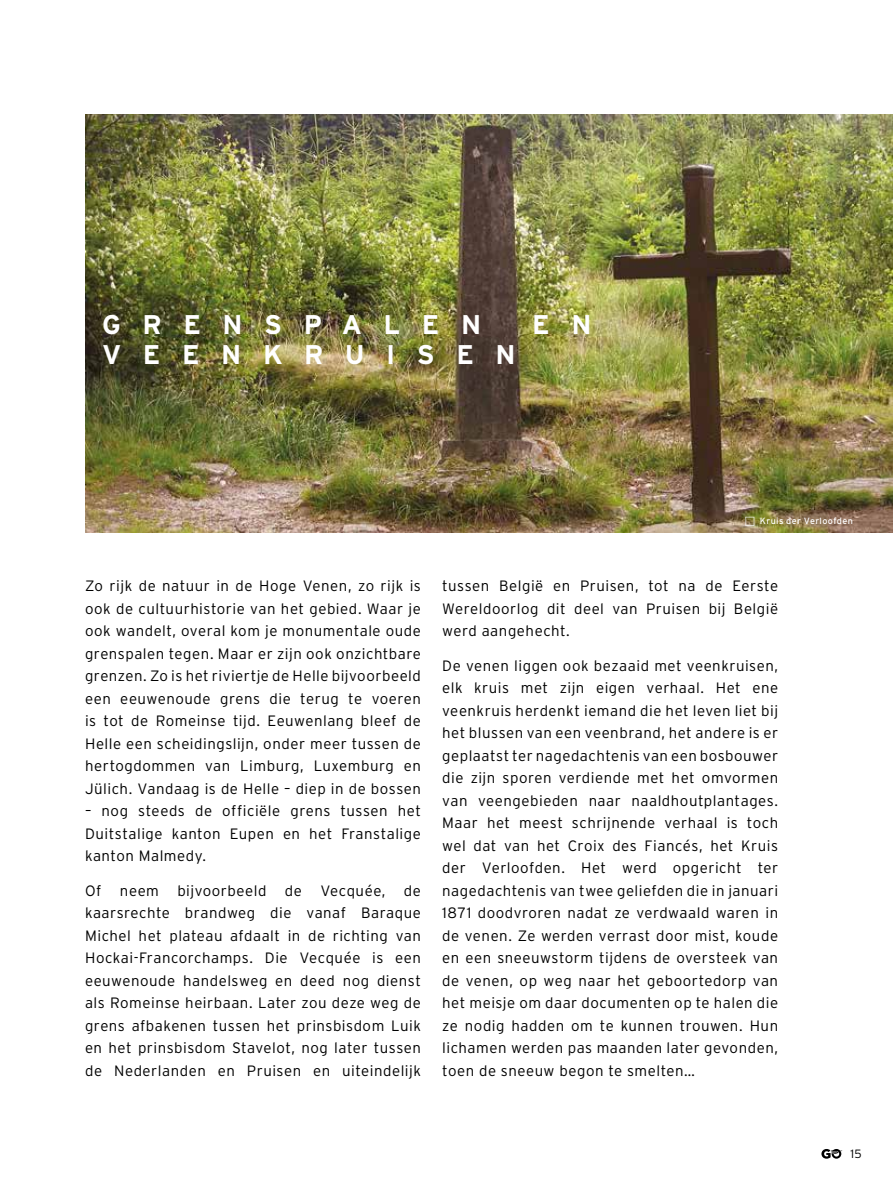
<style>
.page{position:relative;width:893px;height:1191px;background:#fff}
.page>*{position:absolute;margin:0;border:0;box-sizing:border-box;transform-origin:0 0}
.t1{font:700 27px "Interstate";letter-spacing:.8em;color:#fff}
.t2{font:300 15px/22.5px "Interstate";letter-spacing:.035em;color:#000;text-align:justify}
.t3{font:300 12px "Interstate";color:#000}
.t4{font:9px "Interstate";letter-spacing:.045em;color:#fff}
</style>
<div class="page">
<img style="left:85px;top:115px;width:808px;height:417px">
<svg style="left:821px;top:1149px;width:22px;height:9px"></svg>
<svg style="left:745px;top:516px;width:9px;height:9px"></svg>
<h1 class="t1" style="left:102px;top:309px;width:381px">GRENSPALEN</h1>
<h1 class="t1" style="left:532px;top:309px;width:61px">E N</h1>
<h1 class="t1" style="left:102px;top:339px;width:415px">VEENKRUISEN</h1>
<p class="t4" style="left:760px;top:515px;width:95px">Kruis der Verloofden</p>
<p class="t2" style="left:85px;top:574px;width:337px">Zo rijk de natuur in de Hoge Venen, zo rijk is ook de cultuurhistorie van het gebied. Waar je ook wandelt, overal kom je monumentale oude grenspalen tegen. Maar er zijn ook onzichtbare grenzen. Zo is het riviertje de Helle bijvoorbeeld een eeuwenoude grens die terug te voeren is tot de Romeinse tijd. Eeuwenlang bleef de Helle een scheidingslijn, onder meer tussen de hertogdommen van Limburg, Luxemburg en Jülich. Vandaag is de Helle – diep in de bossen</p>
<p class="t2" style="left:85px;top:799px;width:337px">– nog steeds de officiële grens tussen het Duitstalige kanton Eupen en het Franstalige kanton Malmedy.</p>
<p class="t2" style="left:85px;top:879px;width:337px">Of neem bijvoorbeeld de Vecquée, de kaarsrechte brandweg die vanaf Baraque Michel het plateau afdaalt in de richting van Hockai-Francorchamps. Die Vecquée is een eeuwenoude handelsweg en deed nog dienst als Romeinse heirbaan. Later zou deze weg de grens afbakenen tussen het prinsbisdom Luik en het prinsbisdom Stavelot, nog later tussen de Nederlanden en Pruisen en uiteindelijk</p>
<p class="t2" style="left:442px;top:574px;width:337px">tussen België en Pruisen, tot na de Eerste Wereldoorlog dit deel van Pruisen bij België werd aangehecht.</p>
<p class="t2" style="left:442px;top:654px;width:337px">De venen liggen ook bezaaid met veenkruisen, elk kruis met zijn eigen verhaal. Het ene veenkruis herdenkt iemand die het leven liet bij het blussen van een veenbrand, het andere is er geplaatst ter nagedachtenis van een bosbouwer die zijn sporen verdiende met het omvormen van veengebieden naar naaldhoutplantages.<br>Maar het meest schrijnende verhaal is toch wel dat van het Croix des Fiancés, het Kruis der Verloofden. Het werd opgericht ter nagedachtenis van twee geliefden die in januari 1871 doodvroren nadat ze verdwaald waren in de venen. Ze werden verrast door mist, koude en een sneeuwstorm tijdens de oversteek van de venen, op weg naar het geboortedorp van het meisje om daar documenten op te halen die ze nodig hadden om te kunnen trouwen. Hun lichamen werden pas maanden later gevonden, toen de sneeuw begon te smelten…</p>
<p class="t3" style="left:850px;top:1147px;width:13px">15</p>
</div>
